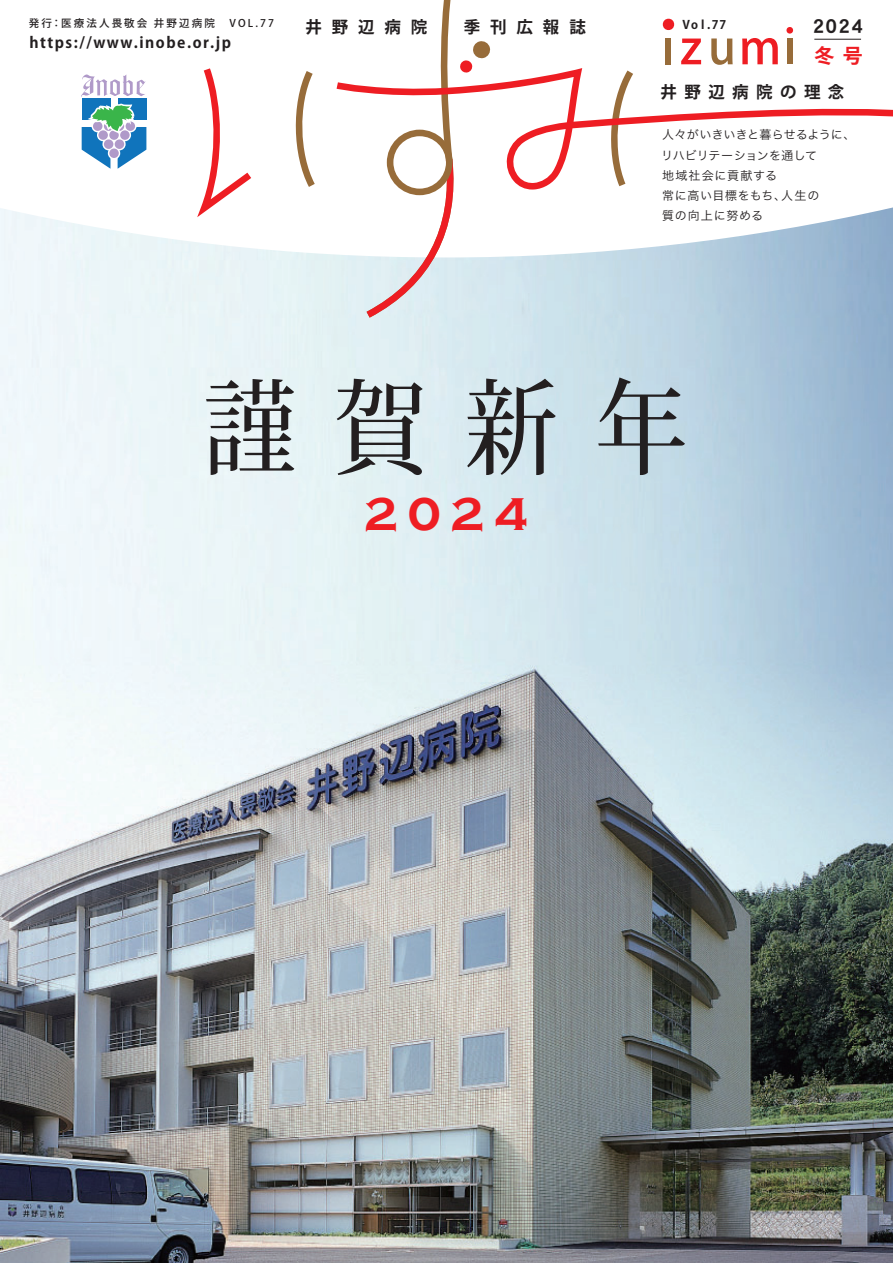
<style>
.page{position:relative;width:893px;height:1263px;background:#fff}
.page>*{position:absolute;margin:0;border:0;box-sizing:border-box;transform-origin:0 0}
.t1{font:500 103.5px "Koz Min Pro";color:#231f20;scale:.9 1}
.t2{font:700 47.25px "Copperplate Gothic";color:#ee1d23}
.t3{font:700 19.95px "Koz Go Pro";color:#ee1d23}
.t4{font:19.05px "DFHS Gothic W7 MP RKSJ H";color:#231f20}
.t5{font:700 16.5px "Koz Go Pro";letter-spacing:.6em;color:#231f20}
.t6{font:700 16.5px "Koz Go Pro";letter-spacing:.45em;color:#231f20}
.t7{font:700 15.15px "Koz Go Pro";letter-spacing:.1em;color:#231f20}
.t8{font:12px/20.2px "Hira Kaku Pro W3";letter-spacing:.03em;color:#231f20}
.t9{font:700 11.85px "Koz Go Pro";color:#231f20}
.t10{font:500 10.5px "Koz Go Pro";letter-spacing:.2em;color:#231f20}
</style>
<div class="page">
<img style="left:0;top:207px;width:893px;height:1056px">
<svg style="left:367px;top:0;width:124px;height:318px"></svg>
<svg style="left:295px;top:71px;width:20px;height:116px"></svg>
<svg style="left:197px;top:68px;width:54px;height:149px"></svg>
<svg style="left:337px;top:68px;width:556px;height:122px"></svg>
<svg style="left:681px;top:39px;width:20px;height:25px"></svg>
<svg style="left:711px;top:38px;width:22px;height:27px"></svg>
<div style="left:787px;top:38px;width:5px;height:26px;background:#976c3a"></div>
<div style="left:666px;top:38px;width:5px;height:26px;background:#976c3a"></div>
<svg style="left:742px;top:38px;width:36px;height:26px"></svg>
<div style="left:786px;top:27px;width:7px;height:7px;background:#ee1d23;border-radius:50%"></div>
<div style="left:663px;top:19px;width:11px;height:11px;background:#ee1d23;border-radius:50%"></div>
<hr style="left:814px;top:39px;width:47px;height:1px;background:#231f20">
<div style="left:118px;top:98px;width:28px;height:22px;background:#1074bc"></div>
<div style="left:82px;top:98px;width:28px;height:22px;background:#1074bc"></div>
<svg style="left:81px;top:74px;width:64px;height:23px"></svg>
<svg style="left:82px;top:104px;width:64px;height:65px"></svg>
<p class="t10" style="left:29px;top:16px;width:247px">発行：医療法人畏敬会 井野辺病院　VOL.77</p>
<h3 class="t5" style="left:305px;top:16px;width:282px">井野辺病院　季刊広報誌</h3>
<p class="t7" style="left:30px;top:33px;width:203px">https://www.inobe.or.jp</p>
<p class="t9" style="left:683px;top:17px;width:45px">Vo l .77</p>
<h3 class="t4" style="left:813px;top:16px;width:51px">2024</h3>
<h3 class="t3" style="left:814px;top:42px;width:50px">冬 号</h3>
<h3 class="t6" style="left:660px;top:81px;width:185px">井野辺病院の理念</h3>
<p class="t8" style="left:661px;top:124px;width:196px">人々がいきいきと暮らせるように、リハビリテーションを通して<br>地域社会に貢献する<br>常に高い目標をもち、人生の<br>質の向上に努める</p>
<h1 class="t1" style="left:204px;top:354px;width:540px">謹賀新年</h1>
<h2 class="t2" style="left:364px;top:488px;width:165px">2024</h2>
</div>
